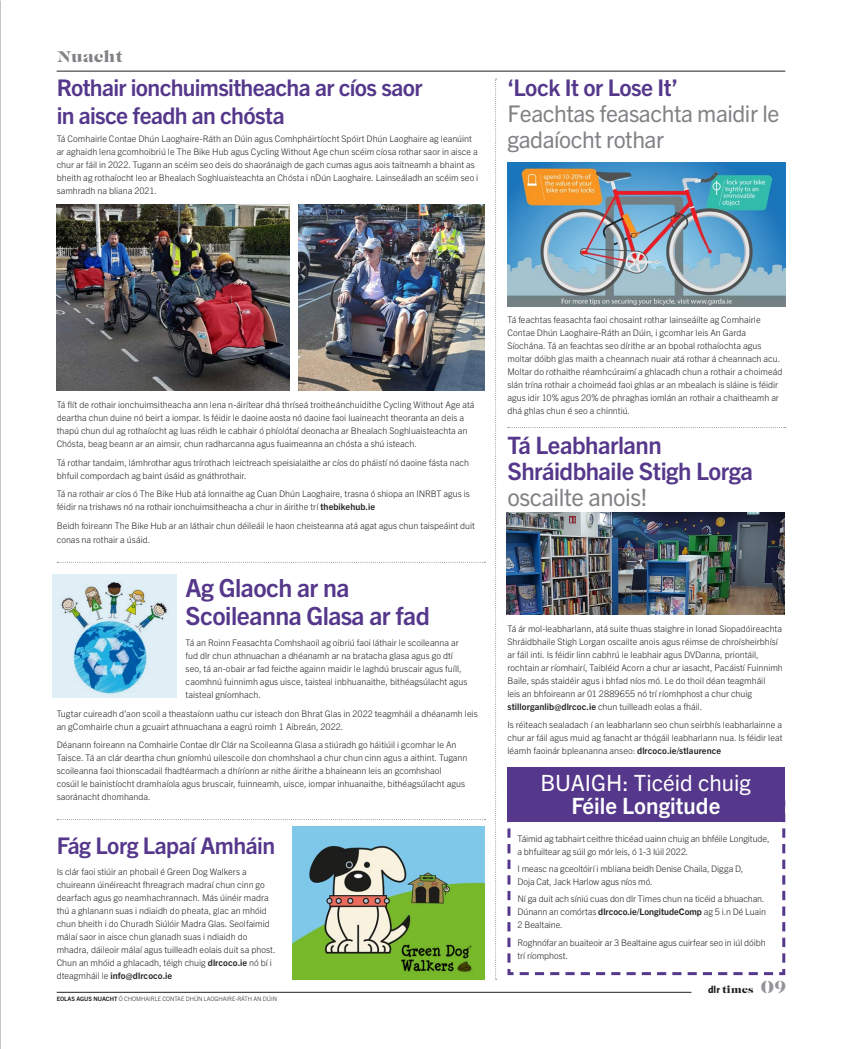
<style>
.page{position:relative;width:842px;height:1049px;background:#fff}
.page>*{position:absolute;margin:0;border:0;box-sizing:border-box;transform-origin:0 0}
.t1{font:700 25px/28px "Trade Gothic Next LT Pro";letter-spacing:-.02em;color:#55378b}
.t2{font:700 24px/26px "Trade Gothic Next LT Pro";letter-spacing:-.02em;color:#55378b}
.t3{font:24px "Trade Gothic Next LT Pro";letter-spacing:-.02em;color:#808285}
.body{font:700 23px/28px "Trade Gothic Next LT Pro";letter-spacing:-.025em;color:#55378b}
.body-2{font:23px/26px "Trade Gothic Next LT Pro";letter-spacing:-.02em;color:#808285}
.t4{font:22.4px/22.4px "Trade Gothic Next LT Pro";color:#fff;text-align:center}
.t5{font:900 18px "Caslon Fina Sten AI";color:#939598}
.t6{font:900 16px "Caslon Fina Sten AI";letter-spacing:-.005em;color:#808285}
.t7{font:900 10px "Caslon Fina Sten AI";color:#231f20}
.body-3{font:300 9px/13px "Trade Gothic Next LT Pro";color:#231f20}
.t8{font:300 6px "Trade Gothic Next LT Pro";color:#231f20}
.s1{font-weight:700;color:#55378b}
.s2{font-weight:700}
.s3{font-family:"The Sans";font-weight:800}
</style>
<div class="page">
<svg style="left:507px;top:800px;width:279px;height:176px"></svg>
<hr style="left:57px;top:71px;width:728px;height:1px;background:#231f20">
<svg style="left:57px;top:562px;width:428px;height:1px"></svg>
<svg style="left:57px;top:819px;width:428px;height:1px"></svg>
<hr style="left:57px;top:992px;width:634px;height:1px;background:#231f20">
<img style="left:57px;top:205px;width:232px;height:185px">
<img style="left:299px;top:205px;width:186px;height:185px">
<svg style="left:495px;top:79px;width:2px;height:901px"></svg>
<img style="left:292px;top:827px;width:193px;height:152px">
<svg style="left:508px;top:427px;width:278px;height:1px"></svg>
<img style="left:52px;top:574px;width:122px;height:124px">
<img style="left:401px;top:939px;width:73px;height:36px">
<img style="left:507px;top:162px;width:278px;height:144px">
<img style="left:506px;top:512px;width:278px;height:102px">
<div style="left:507px;top:767px;width:278px;height:55px;background:#55378b"></div>
<p class="t6" style="left:57px;top:47px;width:68px">Nuacht</p>
<p class="body" style="left:57px;top:72px;width:367px">Rothair ionchuimsitheacha ar cíos saor in aisce feadh an chósta</p>
<p class="body-3" style="left:57px;top:132px;width:423px">Tá Comhairle Contae Dhún Laoghaire-Ráth an Dúin agus Comhpháirtíocht Spóirt Dhún Laoghaire ag leanúint ar aghaidh lena gcomhoibriú le The Bike Hub agus Cycling Without Age chun scéim cíosa rothar saor in aisce a chur ar fáil in 2022. Tugann an scéim seo deis do shaoránaigh de gach cumas agus aois taitneamh a bhaint as bheith ag rothaíocht leo ar Bhealach Soghluaisteachta an Chósta i nDún Laoghaire. Lainseáladh an scéim seo i samhradh na bliana 2021.</p>
<p class="body-2" style="left:507px;top:73px;width:273px"><span class="s1">‘Lock It or Lose It’<br></span>Feachtas feasachta maidir le gadaíocht rothar</p>
<p class="body-3" style="left:57px;top:398px;width:419px">Tá flít de rothair ionchuimsitheacha ann lena n-áirítear dhá thríseá troitheánchuidithe Cycling Without Age atá deartha chun duine nó beirt a iompar. Is féidir le daoine aosta nó daoine faoi luaineacht theoranta an deis a thapú chun dul ag rothaíocht ag luas réidh le cabhair ó phíolótaí deonacha ar Bhealach Soghluaisteachta an Chósta, beag beann ar an aimsir, chun radharcanna agus fuaimeanna an chósta a shú isteach.</p>
<p class="body-3" style="left:57px;top:455px;width:414px">Tá rothar tandaim, lámhrothar agus trírothach leictreach speisialaithe ar cíos do pháistí nó daoine fásta nach bhfuil compordach ag baint úsáid as gnáthrothair.</p>
<p class="body-3" style="left:57px;top:487px;width:415px">Tá na rothair ar cíos ó The Bike Hub atá lonnaithe ag Cuan Dhún Laoghaire, trasna ó shiopa an INRBT agus is féidir na trishaws nó na rothair ionchuimsitheacha a chur in áirithe trí <span class="s2">thebikehub.ie</span></p>
<p class="body-3" style="left:57px;top:518px;width:420px;line-height:14px">Beidh foireann The Bike Hub ar an láthair chun déileáil le haon cheisteanna atá agat agus chun taispeáint duit conas na rothair a úsáid.</p>
<p class="t1" style="left:186px;top:572px;width:246px">Ag Glaoch ar na<br>Scoileanna Glasa ar fad</p>
<p class="body-3" style="left:186px;top:636px;width:283px">Tá an Roinn Feasachta Comhshaoil ag oibriú faoi láthair le scoileanna ar fud dlr chun athnuachan a dhéanamh ar na bratacha glasa agus go dtí seo, tá an-obair ar fad feicthe againn maidir le laghdú bruscair agus fuíll, caomhnú fuinnimh agus uisce, taisteal inbhuanaithe, bithéagsúlacht agus taisteal gníomhach.</p>
<p class="body-3" style="left:57px;top:706px;width:422px">Tugtar cuireadh d’aon scoil a theastaíonn uathu cur isteach don Bhrat Glas in 2022 teagmháil a dhéanamh leis an gComhairle chun a gcuairt athnuachana a eagrú roimh 1 Aibreán, 2022.</p>
<p class="body-3" style="left:57px;top:738px;width:412px">Déanann foireann na Comhairle Contae dlr Clár na Scoileanna Glasa a stiúradh go háitiúil i gcomhar le An Taisce. Tá an clár deartha chun gníomhú uilescoile don chomhshaol a chur chun cinn agus a aithint. Tugann scoileanna faoi thionscadail fhadtéarmach a dhíríonn ar nithe áirithe a bhaineann leis an gcomhshaol<br>cosúil le bainistíocht dramhaíola agus bruscair, fuinneamh, uisce, iompar inhuanaithe, bithéagsúlacht agus saoránacht dhomhanda.</p>
<p class="body" style="left:57px;top:830px;width:220px">Fág Lorg Lapaí Amháin</p>
<p class="body-3" style="left:57px;top:865px;width:220px">Is clár faoi stiúir an phobail é Green Dog Walkers a chuireann úinéireacht fhreagrach madraí chun cinn go dearfach agus go neamhachrannach. Más úinéir madra thú a ghlanann suas i ndiaidh do pheata, glac an mhóid chun bheith i do Churadh Siúlóir Madra Glas. Seolfaimid málaí saor in aisce chun glanadh suas i ndiaidh do mhadra, dáileoir málaí agus tuilleadh eolais duit sa phost.<br>Chun an mhóid a ghlacadh, téigh chuig <span class="s2">dlrcoco.ie</span> nó bí i dteagmháil le <span class="s2">info@dlrcoco.ie</span></p>
<p class="t8" style="left:57px;top:995px;width:222px"><span class="s2">EOLAS AGUS NUACHT</span> Ó CHOMHAIRLE CONTAE DHÚN LAOGHAIRE-RÁTH AN DÚIN</p>
<p class="body-3" style="left:507px;top:313px;width:277px">Tá feachtas feasachta faoi chosaint rothar lainseáilte ag Comhairle Contae Dhún Laoghaire-Ráth an Dúin, i gcomhar leis An Garda Síochána. Tá an feachtas seo dírithe ar an bpobal rothaíochta agus moltar dóibh glas maith a cheannach nuair atá rothar á cheannach acu.<br>Moltar do rothaithe réamhcúraimí a ghlacadh chun a rothair a choimeád slán trína rothair a choimeád faoi ghlas ar an mbealach is sláine is féidir agus idir 10% agus 20% de phraghas iomlán an rothair a chaitheamh ar dhá ghlas chun é seo a chinntiú.</p>
<p class="t2" style="left:507px;top:431px;width:247px">Tá Leabharlann<br>Shráidbhaile Stigh Lorga</p>
<p class="t3" style="left:507px;top:481px;width:142px">oscailte anois!</p>
<p class="body-3" style="left:507px;top:621px;width:277px">Tá ár mol-leabharlann, atá suite thuas staighre in Ionad Siopadóireachta Shráidbhaile Stigh Lorgan oscailte anois agus réimse de chroísheirbhísí ar fáil inti. Is féidir linn cabhrú le leabhair agus DVDanna, priontáil, rochtain ar ríomhairí, Taibléid Acorn a chur ar iasacht, Pacáistí Fuinnimh Baile, spás staidéir agus i bhfad níos mó. Le do thoil déan teagmháil<br>leis an bhfoireann ar 01 2889655 nó trí ríomhphost a chur chuig <span class="s2">stillorganlib@dlrcoc.ie</span> chun tuilleadh eolas a fháil.</p>
<p class="body-3" style="left:507px;top:718px;width:277px;text-align:justify">Is réiteach sealadach í an leabharlann seo chun seirbhís leabharlainne a chur ar fáil agus muid ag fanacht ar thógáil leabharlann nua. Is féidir leat léamh faoinár bpleananna anseo: <span class="s2">dlrcoco.ie/stlaurence</span></p>
<p class="t4" style="left:541px;top:770px;width:212px">BUAIGH: Ticéid chuig<br><span class="s2">Féile Longitude</span></p>
<p class="body-3" style="left:517px;top:831px;width:254px">Táimid ag tabhairt ceithre thicéad uainn chuig an bhféile Longitude, a bhfuiltear ag súil go mór leis, ó 1-3 Iúil 2022.</p>
<p class="body-3" style="left:517px;top:862px;width:227px">I measc na gceoltóirí i mbliana beidh Denise Chaila, Digga D,<br>Doja Cat, Jack Harlow agus níos mó.</p>
<p class="body-3" style="left:517px;top:892px;width:250px">Ní ga duit ach síniú cuas don dlr Times chun na ticéid a bhuachan.<br>Dúnann an comórtas <span class="s2">dlrcoco.ie/LongitudeComp</span> ag 5 i.n Dé Luain<br>2 Bealtaine.</p>
<p class="body-3" style="left:517px;top:935px;width:250px">Roghnófar an buaiteoir ar 3 Bealtaine agus cuirfear seo in iúl dóibh trí ríomphost.</p>
<p class="t7" style="left:708px;top:983px;width:47px"><span class="s3">dlr</span> times</p>
<p class="t5" style="left:760px;top:976px;width:27px">09</p>
</div>
